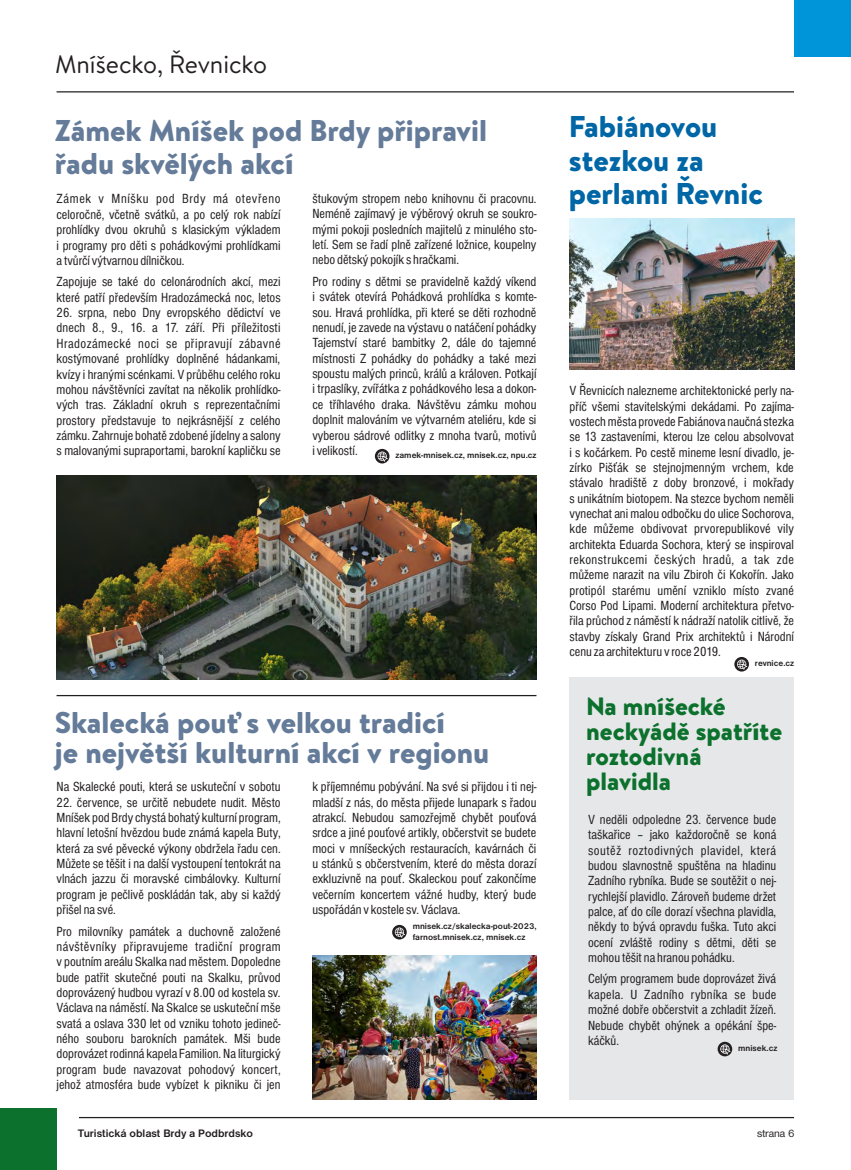
<style>
.page{position:relative;width:851px;height:1170px;background:#fff}
.page>*{position:absolute;margin:0;border:0;box-sizing:border-box;transform-origin:0 0}
.t1{font:900 30px/33.4px "Brandon Text";color:#647b99}
.t2{font:900 30px/33.4px "Brandon Text";color:#0166a5}
.t3{font:900 25px/24.8px "Brandon Text";color:#0b712d}
.t4{font:25px "Brandon Text";color:#231f20}
.t5{font:condensed 13.75px/15.4px "Nimbus Sans DOT";color:#231f20;text-align:justify}
.t6{font:700 11.25px "Nimbus Sans DOT";color:#231f20}
.t7{font:11.25px "Nimbus Sans DOT";color:#231f20}
.t8{font:700 8.75px/10.6px "Nimbus Sans DOT";color:#231f20}
</style>
<div class="page">
<img style="left:312px;top:955px;width:224px;height:144px">
<div style="left:569px;top:677px;width:224px;height:422px;background:#e6e7e9"></div>
<hr style="left:57px;top:695px;width:479px;height:1px;background:#231f20">
<img style="left:57px;top:475px;width:479px;height:205px">
<div style="left:375px;top:449px;width:14px;height:14px;background:#231f20;border-radius:50%"></div>
<svg style="left:377px;top:451px;width:10px;height:10px"></svg>
<svg style="left:734px;top:657px;width:14px;height:14px"></svg>
<svg style="left:737px;top:659px;width:10px;height:10px"></svg>
<svg style="left:392px;top:924px;width:14px;height:15px"></svg>
<svg style="left:395px;top:927px;width:10px;height:10px"></svg>
<hr style="left:57px;top:91px;width:736px;height:1px;background:#231f20">
<div style="left:0;top:1108px;width:56px;height:61px;background:#0b712d"></div>
<div style="left:793px;top:0;width:57px;height:57px;background:#0095d9"></div>
<hr style="left:79px;top:1116px;width:714px;height:2px;background:#231f20">
<img style="left:569px;top:218px;width:224px;height:151px">
<svg style="left:717px;top:1041px;width:15px;height:15px"></svg>
<svg style="left:720px;top:1044px;width:10px;height:10px"></svg>
<h2 class="t4" style="left:55px;top:55px;width:213px">Mníšecko, Řevnicko</h2>
<h1 class="t1" style="left:55px;top:118px;width:434px">Zámek Mníšek pod Brdy připravil řadu skvělých akcí</h1>
<h1 class="t2" style="left:568px;top:115px;width:195px">Fabiánovou stezkou za perlami Řevnic</h1>
<p class="t5" style="left:312px;top:192px;width:226px">štukovým stropem nebo knihovnu či pracovnu.<br>Neméně zajímavý je výběrový okruh se soukro&shy;mými pokoji posledních majitelů z minulého sto&shy;letí. Sem se řadí plně zařízené ložnice, koupelny nebo dětský pokojík s hračkami.</p>
<p class="t5" style="left:312px;top:275px;width:226px">Pro rodiny s dětmi se pravidelně každý víkend i svátek otevírá Pohádková prohlídka s komte&shy;sou. Hravá prohlídka, při které se děti rozhodně nenudí, je zavede na výstavu o natáčení pohádky Tajemství staré bambitky 2, dále do tajemné místnosti Z pohádky do pohádky a také mezi spoustu malých princů, králů a královen. Potkají i trpaslíky, zvířátka z pohádkového lesa a dokon&shy;ce tříhlavého draka. Návštěvu zámku mohou doplnit malováním ve výtvarném ateliéru, kde si vyberou sádrové odlitky z mnoha tvarů, motivů i velikostí.</p>
<p class="t5" style="left:57px;top:192px;width:225px">Zámek v Mníšku pod Brdy má otevřeno celoročně, včetně svátků, a po celý rok nabízí prohlídky dvou okruhů s klasickým výkladem i programy pro děti s pohádkovými prohlídkami a tvůrčí výtvarnou dílničkou.</p>
<p class="t5" style="left:56px;top:275px;width:225px">Zapojuje se také do celonárodních akcí, mezi které patří především Hradozámecká noc, letos</p>
<p class="t5" style="left:56px;top:306px;width:225px">26. srpna, nebo Dny evropského dědictví ve dnech 8., 9., 16. a 17. září. Při příležitosti Hradozámecké noci se připravují zábavné kostýmované prohlídky doplněné hádankami, kvízy i hranými scénkami. V průběhu celého roku mohou návštěvníci zavítat na několik prohlídko&shy;vých tras. Základní okruh s reprezentačními prostory představuje to nejkrásnější z celého zámku. Zahrnuje bohatě zdobené jídelny a salony s malovanými supraportami, barokní kapličku se</p>
<p class="t5" style="left:569px;top:384px;width:226px">V Řevnicích nalezneme architektonické perly na&shy;příč všemi stavitelskými dekádami. Po zajíma&shy;vostech města provede Fabiánova naučná stezka se 13 zastaveními, kterou lze celou absolvovat i s kočárkem. Po cestě mineme lesní divadlo, je&shy;zírko Pišťák se stejnojmenným vrchem, kde stávalo hradiště z doby bronzové, i mokřady s unikátním biotopem. Na stezce bychom neměli vynechat ani malou odbočku do ulice Sochorova, kde můžeme obdivovat prvorepublikové vily architekta Eduarda Sochora, který se inspiroval rekonstrukcemi českých hradů, a tak zde můžeme narazit na vilu Zbiroh či Kokořín. Jako protipól starému umění vzniklo místo zvané Corso Pod Lipami. Moderní architektura přetvo&shy;řila průchod z náměstí k nádraží natolik citlivě, že stavby získaly Grand Prix architektů i Národní cenu za architekturu v roce 2019.</p>
<p class="t8" style="left:395px;top:451px;width:143px">zamek-mnisek.cz, mnisek.cz, npu.cz</p>
<h1 class="t1" style="left:55px;top:712px;width:436px;line-height:29.6px">Skalecká pouť s velkou tradicí<br>je největší kulturní akcí v regionu</h1>
<p class="t5" style="left:57px;top:780px;width:226px">Na Skalecké pouti, která se uskuteční v sobotu</p>
<p class="t5" style="left:56px;top:795px;width:225px">22. července, se určitě nebudete nudit. Město Mníšek pod Brdy chystá bohatý kulturní program, hlavní letošní hvězdou bude známá kapela Buty, která za své pěvecké výkony obdržela řadu cen.<br>Můžete se těšit i na další vystoupení tentokrát na vlnách jazzu či moravské cimbálovky. Kulturní program je pečlivě poskládán tak, aby si každý přišel na své.</p>
<p class="t5" style="left:56px;top:924px;width:226px">Pro milovníky památek a duchovně založené návštěvníky připravujeme tradiční program v poutním areálu Skalka nad městem. Dopoledne bude patřit skutečné pouti na Skalku, průvod doprovázený hudbou vyrazí v 8.00 od kostela sv.<br>Václava na náměstí. Na Skalce se uskuteční mše svatá a oslava 330 let od vzniku tohoto jedineč&shy;ného souboru barokních památek. Mši bude doprovázet rodinná kapela Familion. Na liturgický program bude navazovat pohodový koncert, jehož atmosféra bude vybízet k pikniku či jen</p>
<p class="t5" style="left:312px;top:780px;width:226px">k příjemnému pobývání. Na své si přijdou i ti nej&shy;mladší z nás, do města přijede lunapark s řadou atrakcí. Nebudou samozřejmě chybět pouťová srdce a jiné pouťové artikly, občerstvit se budete moci v mníšeckých restauracích, kavárnách či u stánků s občerstvením, které do města dorazí exkluzivně na pouť. Skaleckou pouť zakončíme večerním koncertem vážné hudby, který bude uspořádán v kostele sv. Václava.</p>
<p class="t8" style="left:412px;top:921px;width:125px">mnisek.cz/skalecka-pout-2023, farnost.mnisek.cz, mnisek.cz</p>
<p class="t8" style="left:754px;top:659px;width:41px">revnice.cz</p>
<h2 class="t3" style="left:586px;top:698px;width:197px">Na mníšecké neckyádě spatříte roztodivná plavidla</h2>
<p class="t5" style="left:588px;top:812px;width:190px">V neděli odpoledne 23. července bude taškařice – jako každoročně se koná soutěž roztodivných plavidel, která budou slavnostně spuštěna na hladinu Zadního rybníka. Bude se soutěžit o nej&shy;rychlejší plavidlo. Zároveň budeme držet palce, ať do cíle dorazí všechna plavidla, někdy to bývá opravdu fuška. Tuto akci ocení zvláště rodiny s dětmi, děti se mohou těšit na hranou pohádku.</p>
<p class="t5" style="left:588px;top:972px;width:190px">Celým programem bude doprovázet živá kapela. U Zadního rybníka se bude možné dobře občerstvit a zchladit žízeň.<br>Nebude chybět ohýnek a opékání špe&shy;káčků.</p>
<p class="t8" style="left:738px;top:1043px;width:41px">mnisek.cz</p>
<p class="t6" style="left:78px;top:1129px;width:176px">Turistická oblast Brdy a Podbrdsko</p>
<p class="t7" style="left:757px;top:1129px;width:39px">strana 6</p>
</div>
